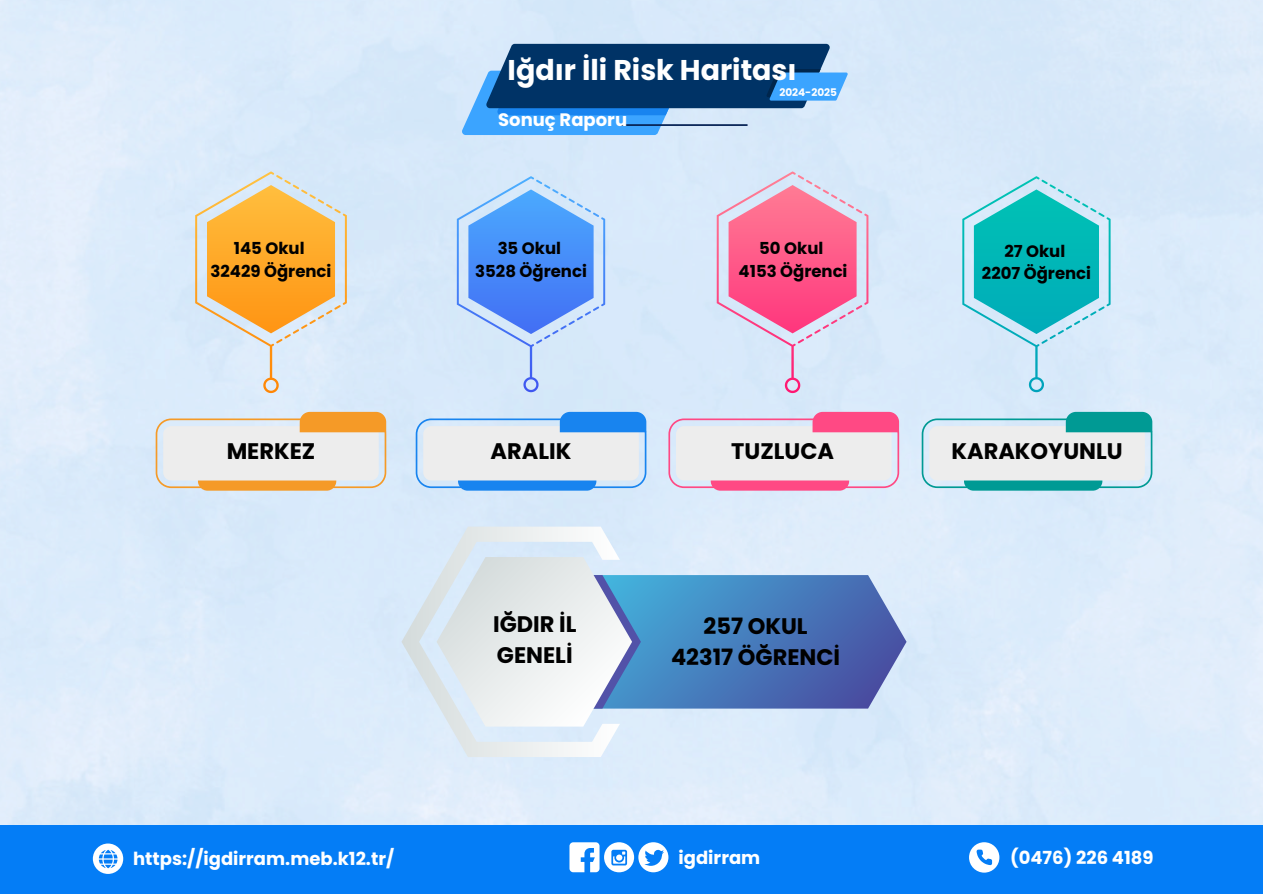
<style>
.page{position:relative;width:1263px;height:894px;background:#fff}
.page>*{position:absolute;margin:0;border:0;box-sizing:border-box;transform-origin:0 0}
.t1{font:700 28.5px "Poppins";color:#fff}
.t2{font:700 22.5px/30.3px "Poppins";color:#000}
.t3{font:700 18px "Poppins";color:#fff}
.t4{font:700 16.5px/22.5px "Poppins";color:#000;text-align:center}
.t5{font:700 10.5px "Poppins";color:#fff}
</style>
<div class="page">
<div style="left:0;top:0;width:1263px;height:825px;background:#dbebfb"></div>
<div style="left:0;top:825px;width:1263px;height:68px;background:#047df6"></div>
<svg style="left:969px;top:842px;width:30px;height:30px"></svg>
<svg style="left:93px;top:843px;width:30px;height:30px"></svg>
<div style="left:604px;top:842px;width:30px;height:30px;background:#fff;border-radius:50%"></div>
<svg style="left:611px;top:849px;width:16px;height:16px"></svg>
<svg style="left:638px;top:842px;width:30px;height:30px"></svg>
<svg style="left:569px;top:842px;width:30px;height:30px"></svg>
<svg style="left:461px;top:44px;width:387px;height:91px;background:#3c73a8"></svg>
<hr style="left:621px;top:124px;width:126px;height:2px;background:#072355">
<svg style="left:717px;top:171px;width:151px;height:222px;background:#e9a7c6"></svg>
<div style="left:711px;top:471px;width:138px;height:19px;background:#ff4984;border-radius:10px"></div>
<svg style="left:668px;top:412px;width:231px;height:76px;background:#eccddb"></svg>
<div style="left:964px;top:471px;width:138px;height:19px;background:#009a94;border-radius:10px"></div>
<svg style="left:922px;top:412px;width:230px;height:76px;background:#bdddde"></svg>
<svg style="left:962px;top:176px;width:148px;height:216px;background:#75d1db"></svg>
<div style="left:458px;top:471px;width:138px;height:19px;background:#1884ef;border-radius:10px"></div>
<svg style="left:416px;top:412px;width:230px;height:76px;background:#c1d8ef"></svg>
<svg style="left:457px;top:176px;width:148px;height:216px;background:#94bef9"></svg>
<svg style="left:641px;top:575px;width:265px;height:133px;background:#5080be"></svg>
<svg style="left:402px;top:526px;width:218px;height:230px;background:#dfebf5"></svg>
<svg style="left:437px;top:557px;width:204px;height:169px"></svg>
<svg style="left:195px;top:171px;width:152px;height:222px;background:#eacc9a"></svg>
<div style="left:198px;top:471px;width:138px;height:19px;background:#f59a27;border-radius:10px"></div>
<svg style="left:156px;top:412px;width:230px;height:76px;background:#ebddca"></svg>
<p class="t4" style="left:211px;top:237px;width:122px">145 Okul<br>32429 Öğrenci</p>
<h2 class="t2" style="left:227px;top:435px;width:90px">MERKEZ</h2>
<h1 class="t1" style="left:508px;top:54px;width:291px">Iğdır İli Risk Haritası</h1>
<p class="t5" style="left:779px;top:86px;width:59px">2024-2025</p>
<p class="t3" style="left:498px;top:109px;width:130px">Sonuç Raporu</p>
<p class="t4" style="left:475px;top:237px;width:113px">35 Okul<br>3528 Öğrenci</p>
<h2 class="t2" style="left:491px;top:435px;width:82px">ARALIK</h2>
<p class="t4" style="left:739px;top:237px;width:110px">50 Okul<br>4153 Öğrenci</p>
<h2 class="t2" style="left:731px;top:435px;width:104px">TUZLUCA</h2>
<h2 class="t2" style="left:493px;top:609px;width:85px">IĞDIR İL<br>GENELİ</h2>
<h2 class="t2" style="left:671px;top:611px;width:171px;text-align:center">257 OKUL<br>42317 ÖĞRENCİ</h2>
<p class="t4" style="left:982px;top:240px;width:111px">27 Okul<br>2207 Öğrenci</p>
<h2 class="t2" style="left:951px;top:435px;width:173px">KARAKOYUNLU</h2>
<p class="t3" style="left:133px;top:848px;width:263px">https://igdirram.meb.k12.tr/</p>
<p class="t3" style="left:679px;top:847px;width:83px">igdirram</p>
<p class="t3" style="left:1010px;top:847px;width:145px">(0476) 226 4189</p>
</div>
